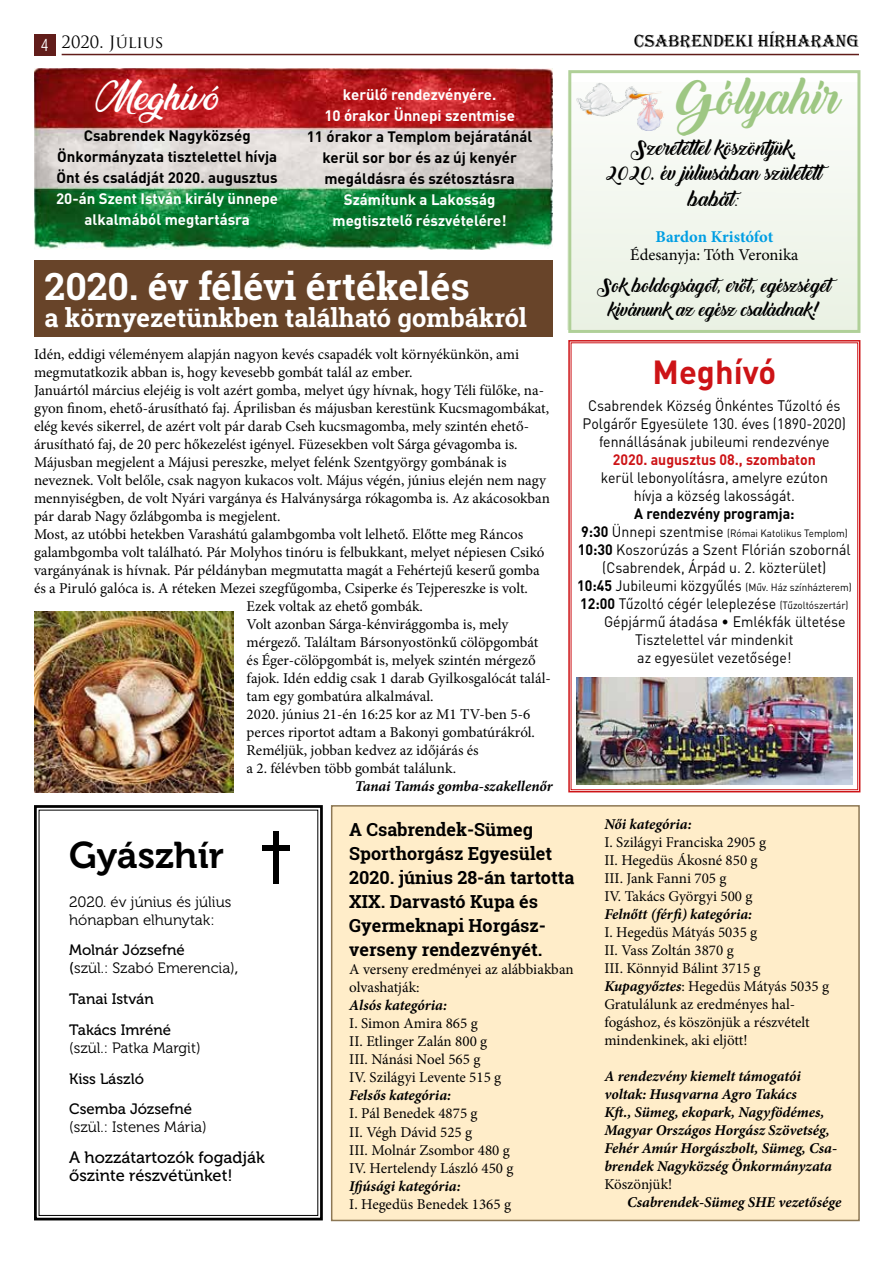
<style>
.page{position:relative;width:893px;height:1263px;background:#fff}
.page>*{position:absolute;margin:0;border:0;box-sizing:border-box;transform-origin:0 0}
.t1{font:45.15px "Backto Black Demo";color:#9ec783}
.t2{font:700 37.5px "Roboto Slab";color:#fff}
.t3{font:37.05px "Museo 700";color:#000}
.t4{font:900 33px "Ananda";color:#fff}
.t5{font:700 33px "DIN Pro";color:#cd1316}
.t6{font:700 25.5px "Roboto Slab";color:#fff}
.t7{font:19.5px/25.5px "Backto Black Demo";color:#000;text-align:center}
.t8{font:700 18px/24px "Roboto Slab";color:#000}
.t9{font:18px/24px "Backto Black Demo";color:#000;text-align:center}
.t10{font:18px "Algerian";color:#000}
.t11{font:16.5px/18px "Museo 500";color:#000}
.t12{font:16.5px "Minion Pro";color:#000}
.t13{font:700 16.5px "Minion Pro";letter-spacing:-.005em;color:#009ee3}
.t14{font:16.5px "Trajan Pro";color:#000}
.t15{font:15px/18px "Minion Pro";color:#000}
.t16{font:15px/18px "DIN Pro";color:#000;text-align:center;scale:.94 1}
.t17{font:italic 700 15px/18px "Minion Pro";letter-spacing:-.005em;color:#000}
.t18{font:700 15px/21px "DIN Pro";color:#000;text-align:center}
.t19{font:700 15px/21px "DIN Pro";color:#fff;text-align:center}
.t20{font:15px/18px "Museo 300";color:#000}
.t21{font:15px/30.8px "Museo 500";color:#000}
.t22{font:700 15px "DIN Pro";color:#cd1316;scale:.94 1}
.t23{font:700 15px "DIN Pro";color:#000;scale:.94 1}
.t24{font:10.5px "DIN Pro";color:#000;scale:.94 1}
.s1{font-family:"Swiss 721 Light Condensed HU Normal";color:#fff}
.s2{font-weight:700;font-size:15px}
.s3{font-size:15px}
.s4{font-weight:700}
.s5{font-size:10.5px}
.s6{font-family:"Museo 500"}
.s7{font-weight:700;font-style:italic}
</style>
<div class="page">
<img style="left:34px;top:68px;width:519px;height:181px">
<div style="left:34px;top:260px;width:519px;height:77px;background:#684429"></div>
<hr style="left:62px;top:54px;width:797px;height:1px;background:#611d1a">
<div style="left:34px;top:34px;width:21px;height:21px;background:#611d1a"></div>
<div style="left:568px;top:82px;width:291px;height:248px;background:#f2f6ee"></div>
<img style="left:572px;top:83px;width:101px;height:48px">
<div style="left:568px;top:70px;width:292px;height:263px;border:3px solid #b0d098"></div>
<div style="left:331px;top:805px;width:529px;height:416px;background:#ffedc9;border:2px solid #8c7754"></div>
<svg style="left:34px;top:805px;width:289px;height:416px"></svg>
<div style="left:273px;top:831px;width:6px;height:53px;background:#000"></div>
<div style="left:263px;top:845px;width:27px;height:6px;background:#000"></div>
<img style="left:34px;top:611px;width:200px;height:181px">
<img style="left:568px;top:340px;width:293px;height:453px">
<div style="left:571px;top:343px;width:287px;height:447px;border:1px solid #cd1316"></div>
<p class="t14" style="left:41px;top:31px;width:124px"><span class="s1">4</span> 2020. Július</p>
<p class="t10" style="left:634px;top:31px;width:226px">CSABRENDEKI HÍRHARANG</p>
<h3 class="t4" style="left:96px;top:80px;width:124px">Meghívó</h3>
<p class="t18" style="left:57px;top:124px;width:223px">Csabrendek Nagyközség<br>Önkormányzata tisztelettel hívja<br>Önt és családját 2020. augusztus</p>
<p class="t19" style="left:56px;top:187px;width:224px">20-án Szent István király ünnepe alkalmából megtartásra</p>
<p class="t19" style="left:324px;top:84px;width:192px">kerülő rendezvényére.<br>10 órakor Ünnepi szentmise</p>
<p class="t18" style="left:307px;top:126px;width:227px">11 órakor a Templom bejáratánál kerül sor bor és az új kenyér megáldásra és szétosztásra</p>
<p class="t19" style="left:333px;top:189px;width:176px">Számítunk a Lakosság megtisztelő részvételére!</p>
<h2 class="t2" style="left:45px;top:260px;width:427px">2020. év félévi értékelés</h2>
<h3 class="t6" style="left:45px;top:300px;width:484px">a környezetünkben található gombákról</h3>
<p class="t15" style="left:34px;top:345px;width:486px">Idén, eddigi véleményem alapján nagyon kevés csapadék volt környékünkön, ami</p>
<p class="t15" style="left:34px;top:363px;width:380px">megmutatkozik abban is, hogy kevesebb gombát talál az ember.</p>
<p class="t15" style="left:34px;top:381px;width:511px">Januártól március elejéig is volt azért gomba, melyet úgy hívnak, hogy Téli fülőke, na-</p>
<p class="t15" style="left:34px;top:399px;width:517px">gyon finom, ehető-árusítható faj. Áprilisban és májusban kerestünk Kucsmagombákat,</p>
<p class="t15" style="left:34px;top:417px;width:497px">elég kevés sikerrel, de azért volt pár darab Cseh kucsmagomba, mely szintén ehető-</p>
<p class="t15" style="left:34px;top:435px;width:485px">árusítható faj, de 20 perc hőkezelést igényel. Füzesekben volt Sárga gévagomba is.</p>
<p class="t15" style="left:34px;top:453px;width:474px">Májusban megjelent a Májusi pereszke, melyet felénk Szentgyörgy gombának is</p>
<p class="t15" style="left:34px;top:471px;width:513px">neveznek. Volt belőle, csak nagyon kukacos volt. Május végén, június elején nem nagy</p>
<p class="t15" style="left:34px;top:489px;width:517px">mennyiségben, de volt Nyári vargánya és Halványsárga rókagomba is. Az akácosokban</p>
<p class="t15" style="left:34px;top:507px;width:248px">pár darab Nagy őzlábgomba is megjelent.</p>
<p class="t15" style="left:34px;top:525px;width:491px">Most, az utóbbi hetekben Varashátú galambgomba volt lelhető. Előtte meg Ráncos</p>
<p class="t15" style="left:34px;top:543px;width:512px">galambgomba volt található. Pár Molyhos tinóru is felbukkant, melyet népiesen Csikó</p>
<p class="t15" style="left:34px;top:561px;width:507px">vargányának is hívnak. Pár példányban megmutatta magát a Fehértejű keserű gomba</p>
<p class="t15" style="left:34px;top:579px;width:495px">és a Piruló galóca is. A réteken Mezei szegfűgomba, Csiperke és Tejpereszke is volt.</p>
<p class="t15" style="left:247px;top:597px;width:178px">Ezek voltak az ehető gombák.</p>
<p class="t15" style="left:247px;top:615px;width:263px">Volt azonban Sárga-kénvirággomba is, mely</p>
<p class="t15" style="left:247px;top:633px;width:293px">mérgező. Találtam Bársonyostönkű cölöpgombát</p>
<p class="t15" style="left:247px;top:651px;width:291px">és Éger-cölöpgombát is, melyek szintén mérgező</p>
<p class="t15" style="left:247px;top:669px;width:306px">fajok. Idén eddig csak 1 darab Gyilkosgalócát talál-</p>
<p class="t15" style="left:247px;top:687px;width:189px">tam egy gombatúra alkalmával.</p>
<p class="t15" style="left:247px;top:705px;width:285px">2020. június 21-én 16:25 kor az M1 TV-ben 5-6</p>
<p class="t15" style="left:247px;top:723px;width:290px">perces riportot adtam a Bakonyi gombatúrákról.</p>
<p class="t15" style="left:247px;top:741px;width:234px">Reméljük, jobban kedvez az időjárás és</p>
<p class="t15" style="left:247px;top:759px;width:211px">a 2. félévben több gombát találunk.</p>
<p class="t17" style="left:355px;top:777px;width:199px">Tanai Tamás gomba-szakellenőr</p>
<h1 class="t1" style="left:676px;top:72px;width:166px">Gólyahír</h1>
<h3 class="t7" style="left:606px;top:135px;width:228px">Szeretettel köszöntjük,<br>2020. év júliusában született babát:</h3>
<p class="t13" style="left:655px;top:225px;width:119px">Bardon Kristófot</p>
<p class="t12" style="left:630px;top:244px;width:170px">Édesanyja: Tóth Veronika</p>
<p class="t9" style="left:597px;top:274px;width:245px">Sok boldogságot, erőt, egészséget kívánunk az egész családnak!</p>
<h3 class="t5" style="left:653px;top:350px;width:125px">Meghívó</h3>
<p class="t16" style="left:583px;top:396px;width:282px">Csabrendek Község Önkéntes Tűzoltó és<br>Polgárőr Egyesülete 130. éves (1890-2020) fennállásának jubileumi rendezvénye</p>
<p class="t22" style="left:613px;top:449px;width:218px">2020. augusztus 08., szombaton</p>
<p class="t16" style="left:601px;top:468px;width:243px">kerül lebonyolításra, amelyre ezúton hívja a község lakosságát.</p>
<p class="t23" style="left:634px;top:503px;width:172px">A rendezvény programja:</p>
<p class="t24" style="left:581px;top:526px;width:285px"><span class="s2">9:30</span> <span class="s3">Ünnepi szentmise</span> (Római Katolikus Templom)</p>
<p class="t16" style="left:578px;top:540px;width:292px"><span class="s4">10:30</span> Koszorúzás a Szent Flórián szobornál (Csabrendek, Árpád u. 2. közterület)</p>
<p class="t24" style="left:577px;top:580px;width:294px"><span class="s2">10:45</span> <span class="s3">Jubileumi közgyűlés</span> (Műv. Ház színházterem)</p>
<p class="t16" style="left:580px;top:594px;width:287px"><span class="s4">12:00</span> Tűzoltó cégér leleplezése <span class="s5">(Tűzoltószertár)</span></p>
<p class="t16" style="left:604px;top:612px;width:258px">Gépjármű átadása • Emlékfák ültetése</p>
<p class="t16" style="left:635px;top:630px;width:170px">Tisztelettel vár mindenkit</p>
<p class="t16" style="left:637px;top:648px;width:166px">az egyesület vezetősége!</p>
<h3 class="t3" style="left:69px;top:834px;width:156px">Gyászhír</h3>
<p class="t20" style="left:69px;top:893px;width:164px">2020. év június és július hónapban elhunytak:</p>
<p class="t21" style="left:69px;top:935px;width:117px">Molnár Józsefné</p>
<p class="t20" style="left:69px;top:959px;width:171px"><span class="s6">(</span>szül.: Szabó Emerencia)<span class="s6">,</span></p>
<p class="t21" style="left:69px;top:984px;width:103px">Tanai István<br>Takács Imréné</p>
<p class="t20" style="left:69px;top:1039px;width:133px">(szül.: Patka Margit)</p>
<p class="t21" style="left:69px;top:1063px;width:124px">Kiss László<br>Csemba Józsefné</p>
<p class="t20" style="left:69px;top:1118px;width:139px">(szül.: Istenes Mária)</p>
<p class="t11" style="left:69px;top:1149px;width:197px">A hozzátartozók fogadják őszinte részvétünket!</p>
<p class="t8" style="left:349px;top:818px;width:226px">A Csabrendek-Sümeg<br>Sporthorgász Egyesület<br>2020. június 28-án tartotta<br>XIX. Darvastó Kupa és<br>Gyermeknapi Horgász&shy;verseny rendezvényét.</p>
<p class="t15" style="left:349px;top:961px;width:226px">A verseny eredményei az alábbiakban olvashatják:</p>
<p class="t17" style="left:349px;top:996px;width:99px">Alsós kategória:</p>
<p class="t15" style="left:349px;top:1015px;width:154px">I. Simon Amira 865 g<br>II. Etlinger Zalán 800 g<br>III. Nánási Noel 565 g<br>IV. Szilágyi Levente 515 g</p>
<p class="t17" style="left:349px;top:1086px;width:103px">Felsős kategória:</p>
<p class="t15" style="left:349px;top:1105px;width:166px">I. Pál Benedek 4875 g<br>II. Végh Dávid 525 g<br>III. Molnár Zsombor 480 g<br>IV. Hertelendy László 450 g</p>
<p class="t17" style="left:349px;top:1176px;width:113px">Ifjúsági kategória:</p>
<p class="t15" style="left:349px;top:1195px;width:163px">I. Hegedüs Benedek 1365 g</p>
<p class="t17" style="left:604px;top:814px;width:89px">Női kategória:</p>
<p class="t15" style="left:604px;top:833px;width:163px">I. Szilágyi Franciska 2905 g<br>II. Hegedüs Ákosné 850 g<br>III. Jank Fanni 705 g<br>IV. Takács Györgyi 500 g</p>
<p class="t17" style="left:604px;top:904px;width:149px">Felnőtt (férfi) kategória:</p>
<p class="t15" style="left:604px;top:923px;width:226px">I. Hegedüs Mátyás 5035 g<br>II. Vass Zoltán 3870 g<br>III. Könnyid Bálint 3715 g<br><span class="s7">Kupagyőztes</span>: Hegedüs Mátyás 5035 g<br>Gratulálunk az eredményes hal&shy;fogáshoz, és köszönjük a részvételt mindenkinek, aki eljött!</p>
<p class="t17" style="left:604px;top:1066px;width:234px">A rendezvény kiemelt támogatói voltak: Husqvarna Agro Takács<br>Kft., Sümeg, ekopark, Nagyfödémes, Magyar Országos Horgász Szövetség, Fehér Amúr Horgászbolt, Sümeg, Csa&shy;brendek Nagyközség Önkormányzata</p>
<p class="t15" style="left:604px;top:1175px;width:69px">Köszönjük!</p>
<p class="t17" style="left:627px;top:1192px;width:216px">Csabrendek-Sümeg SHE vezetősége</p>
</div>
